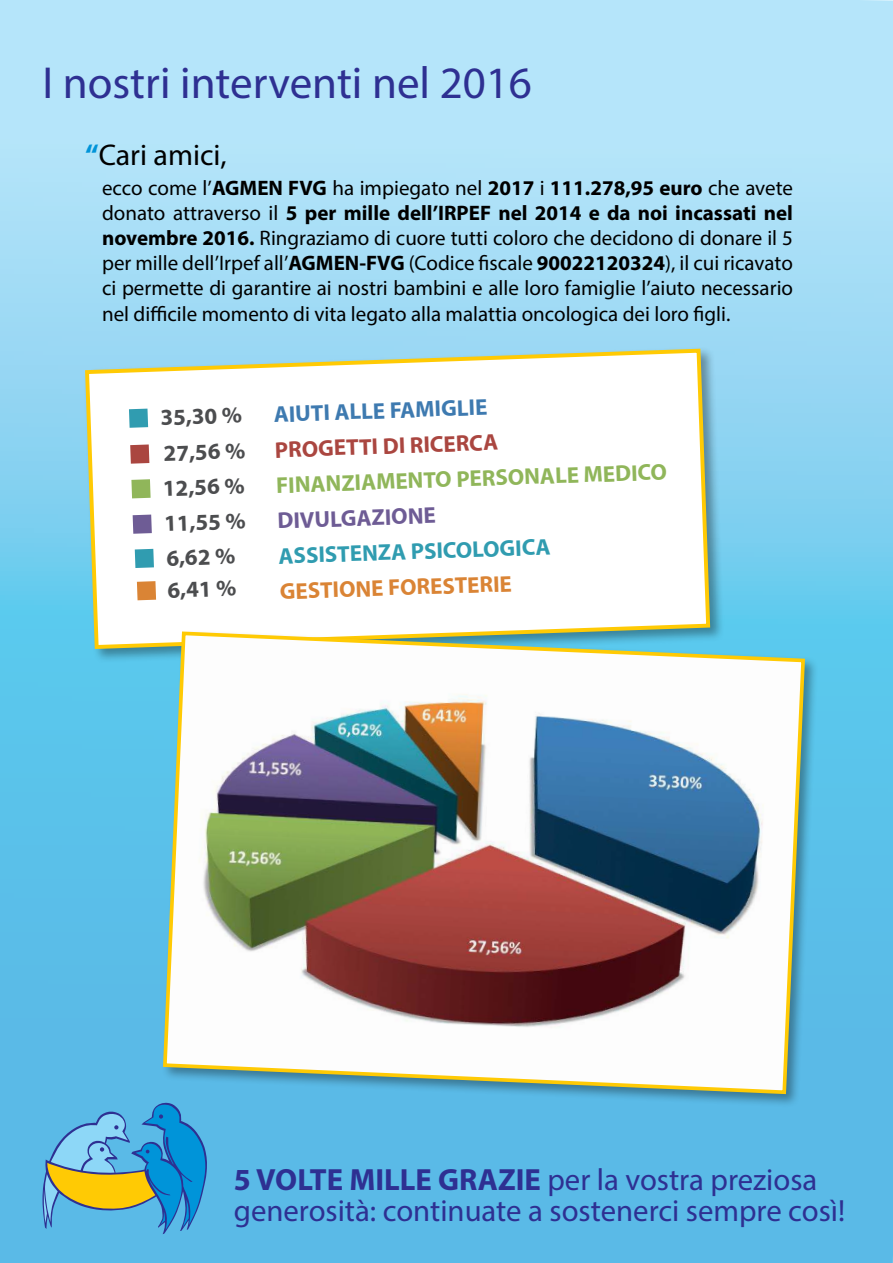
<style>
.page{position:relative;width:893px;height:1263px;background:#fff}
.page>*{position:absolute;margin:0;border:0;box-sizing:border-box;transform-origin:0 0}
.t1{font:45px "Myriad Pro";color:#2e3092}
.t2{font:30.75px/30.8px "Myriad Pro";color:#2e3092}
.t3{font:30px "Myriad Pro";color:#000}
.t4{font:700 22.95px/34.8px "Myriad Pro";color:#4c4d4f;text-align:justify}
.t5{font:700 22.95px "Myriad Pro";color:#90b65a}
.t6{font:700 22.95px "Myriad Pro";color:#309cb0}
.t7{font:700 22.95px "Myriad Pro";color:#da8435}
.t8{font:700 22.95px "Myriad Pro";color:#3e7ab0}
.t9{font:700 22.95px "Myriad Pro";color:#aa4640}
.t10{font:700 22.95px "Myriad Pro";color:#6e5c95}
.t11{font:21px/25.2px "Myriad Pro";color:#000;text-align:justify}
.s1{font-weight:700;color:#0094d9}
.s2{font-weight:700}
</style>
<div class="page">
<img style="left:0;top:0;width:893px;height:1263px">
<svg style="left:42px;top:1102px;width:166px;height:132px;background:#61aabd"></svg>
<div style="left:83px;top:347px;width:642px;height:316px;background:#000;opacity:.35"></div>
<svg style="left:83px;top:347px;width:629px;height:304px"></svg>
<svg style="left:129px;top:409px;width:19px;height:19px"></svg>
<svg style="left:130px;top:444px;width:19px;height:20px"></svg>
<svg style="left:131px;top:479px;width:20px;height:19px"></svg>
<svg style="left:133px;top:515px;width:19px;height:19px"></svg>
<svg style="left:135px;top:549px;width:19px;height:19px"></svg>
<svg style="left:137px;top:581px;width:19px;height:19px"></svg>
<div style="left:161px;top:629px;width:658px;height:479px;background:#000;opacity:.35"></div>
<img style="left:161px;top:630px;width:646px;height:466px">
<h1 class="t1" style="left:43px;top:65px;width:491px">I nostri interventi nel 2016</h1>
<h3 class="t3" style="left:85px;top:143px;width:143px"><span class="s1">“</span>Cari amici,</h3>
<p class="t11" style="left:102px;top:177px;width:693px">ecco come l’<span class="s2">AGMEN FVG</span> ha impiegato nel <span class="s2">2017</span> i <span class="s2">111.278,95 euro</span> che avete donato attraverso il <span class="s2">5 per mille dell’IRPEF nel 2014 e da noi incassati nel novembre 2016.</span> Ringraziamo di cuore tutti coloro che decidono di donare il 5 per mille dell’Irpef all’<span class="s2">AGMEN-FVG</span> (Codice fiscale <span class="s2">90022120324</span>), il cui ricavato ci permette di garantire ai nostri bambini e alle loro famiglie l’aiuto necessario nel difficile momento di vita legato alla malattia oncologica dei loro figli.</p>
<p class="t4" style="left:160px;top:402px;width:83px;rotate:-2deg">35,30 %</p>
<p class="t4" style="left:163px;top:438px;width:83px;rotate:-2deg">27,56 %</p>
<p class="t4" style="left:162px;top:473px;width:83px;rotate:-2deg">12,56 % 11,55 % 6,62 %</p>
<p class="t4" style="left:167px;top:575px;width:70px;rotate:-2deg">6,41 %</p>
<p class="t8" style="left:273px;top:405px;width:215px;rotate:-2deg">AIUTI ALLE FAMIGLIE</p>
<p class="t9" style="left:275px;top:441px;width:225px;rotate:-2deg">PROGETTI DI RICERCA</p>
<p class="t5" style="left:276px;top:476px;width:392px;rotate:-2deg">FINANZIAMENTO PERSONALE MEDICO</p>
<p class="t10" style="left:277px;top:512px;width:160px;rotate:-2deg">DIVULGAZIONE</p>
<p class="t6" style="left:278px;top:547px;width:274px;rotate:-2deg">ASSISTENZA PSICOLOGICA</p>
<p class="t7" style="left:280px;top:583px;width:234px;rotate:-2deg">GESTIONE FORESTERIE</p>
<h2 class="t2" style="left:234px;top:1167px;width:613px"><span class="s2">5 VOLTE MILLE GRAZIE</span> per la vostra preziosa generosità: continuate a sostenerci sempre così!</h2>
</div>
